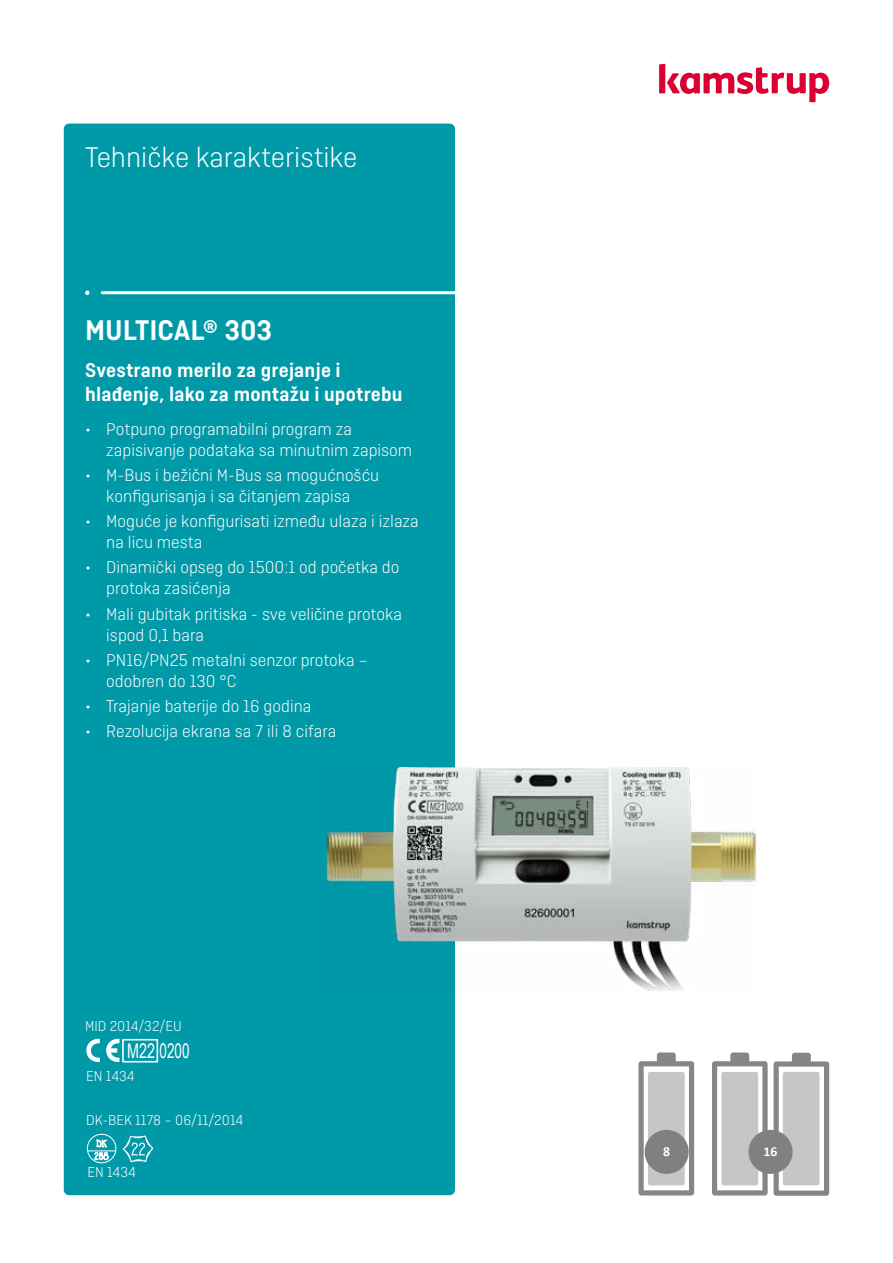
<style>
.page{position:relative;width:893px;height:1263px;background:#fff}
.page>*{position:absolute;margin:0;border:0;box-sizing:border-box;transform-origin:0 0}
.t1{font:300 30px "Ciutadella";color:#fff}
.t2{font:600 30px "Ciutadella";color:#fff}
.t3{font:600 21px/24px "Ciutadella";letter-spacing:.01em;color:#fff}
.t4{font:20.25px "Arial Narrow";color:#fff;scale:.86 1}
.t5{font:300 18px/21px "Ciutadella";color:#fff}
.t6{font:300 15px "Ciutadella";color:#fff}
.t7{font:700 13.65px "Calibri";color:#fff}
</style>
<div class="page">
<div style="left:64px;top:124px;width:391px;height:1071px;background:#0099a8;border-radius:5px"></div>
<svg style="left:638px;top:1052px;width:56px;height:143px"></svg>
<svg style="left:712px;top:1052px;width:117px;height:143px"></svg>
<div style="left:645px;top:1130px;width:44px;height:44px;background:#808080;border-radius:50%"></div>
<div style="left:748px;top:1130px;width:45px;height:44px;background:#808080;border-radius:50%"></div>
<svg style="left:85px;top:290px;width:370px;height:5px"></svg>
<svg style="left:659px;top:64px;width:170px;height:38px"></svg>
<img style="left:326px;top:768px;width:430px;height:223px">
<svg style="left:86px;top:1038px;width:14px;height:24px"></svg>
<svg style="left:106px;top:1038px;width:14px;height:24px"></svg>
<div style="left:122px;top:1039px;width:36px;height:23px;border:2px solid #fff"></div>
<svg style="left:87px;top:1134px;width:29px;height:29px"></svg>
<svg style="left:123px;top:1135px;width:30px;height:27px"></svg>
<h1 class="t1" style="left:85px;top:141px;width:274px">Tehničke karakteristike</h1>
<h1 class="t2" style="left:85px;top:313px;width:189px">MULTICAL® 303</h1>
<p class="t3" style="left:85px;top:358px;width:319px">Svestrano merilo za grejanje i hlađenje, lako za montažu i upotrebu</p>
<p class="t5" style="left:106px;top:418px;width:307px;text-indent:-21px">• Potpuno programabilni program za zapisivanje podataka sa minutnim zapisom</p>
<p class="t5" style="left:85px;top:464px;width:296px;text-align:center">• M-Bus i bežični M-Bus sa mogućnošću konfigurisanja i sa čitanjem zapisa</p>
<p class="t5" style="left:106px;top:511px;width:314px;text-indent:-21px">• Moguće je konfigurisati između ulaza i izlaza na licu mesta</p>
<p class="t5" style="left:106px;top:557px;width:295px;text-indent:-21px">• Dinamički opseg do 1500:1 od početka do protoka zasićenja</p>
<p class="t5" style="left:106px;top:603px;width:297px;text-indent:-21px">• Mali gubitak pritiska - sve veličine protoka ispod 0,1 bara</p>
<p class="t5" style="left:106px;top:649px;width:263px;text-indent:-21px">• PN16/PN25 metalni senzor protoka – odobren do 130 °C</p>
<p class="t5" style="left:85px;top:696px;width:228px">• Trajanje baterije do 16 godina</p>
<p class="t5" style="left:85px;top:721px;width:253px">• Rezolucija ekrana sa 7 ili 8 cifara</p>
<p class="t6" style="left:85px;top:1018px;width:98px">MID 2014/32/EU</p>
<p class="t4" style="left:127px;top:1035px;width:74px">M22 0200</p>
<p class="t6" style="left:86px;top:1068px;width:50px">EN 1434</p>
<p class="t6" style="left:86px;top:1112px;width:158px">DK-BEK 1178 – 06/11/2014</p>
<p class="t6" style="left:88px;top:1164px;width:50px">EN 1434</p>
<p class="t7" style="left:663px;top:1142px;width:8px">8</p>
<p class="t7" style="left:764px;top:1142px;width:15px">16</p>
</div>
